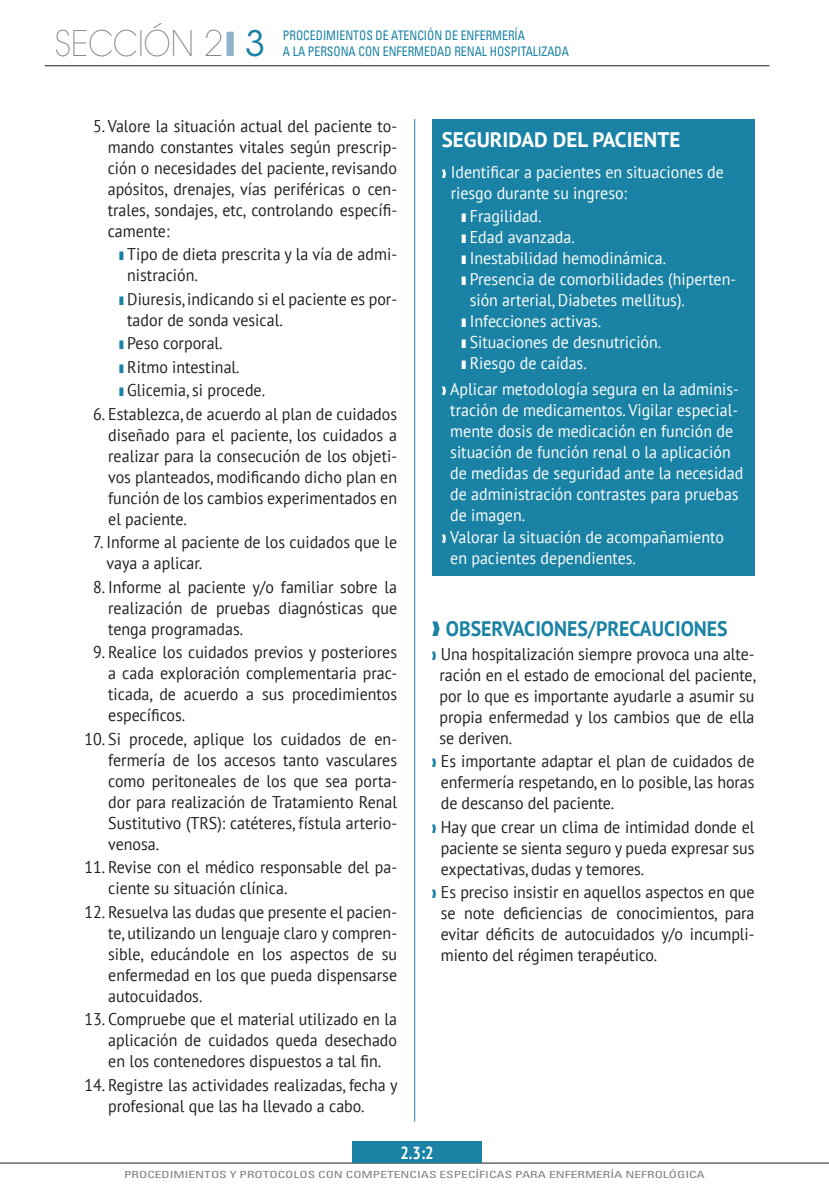
<style>
.page{position:relative;width:829px;height:1191px;background:#fff}
.page>*{position:absolute;margin:0;border:0;box-sizing:border-box;transform-origin:0 0}
.t1{font:200 35px "ITC Avant Garde Std";color:#808285;scale:.9 1}
.t2{font:700 21px "PT Sans";color:#1a82a4;scale:.94 1}
.t3{font:700 21px "PT Sans";color:#fff}
.t4{font:700 17.5px "PT Sans";color:#fff;scale:.85 1}
.t5{font:16.97px/21px "PT Sans";color:#231f20;text-align:justify;scale:.94 1}
.t6{font:16.97px/21px "PT Sans";color:#fff;scale:.94 1}
.BAJO_NUMERO{font:condensed 13.12px "Univers LT Std";color:#1a82a4;scale:.9 1}
.t7{font:condensed 9.8px "Univers LT Std";color:#808285;scale:1.37 1}
.s1{color:#8fb3c9}
.s2{font-weight:400;color:#1a82a4}
.s3{color:#1a82a4}
</style>
<div class="page">
<hr style="left:0;top:1162px;width:828px;height:1px;background:#231f20">
<hr style="left:45px;top:65px;width:724px;height:1px;background:#231f20">
<div style="left:432px;top:119px;width:322px;height:456px;background:#1a82a4"></div>
<hr style="left:414px;top:119px;width:1px;height:1002px;background:#1a82a4">
<div style="left:352px;top:1141px;width:129px;height:22px;background:#1a82a4"></div>
<p class="t1" style="left:55px;top:23px;width:235px">SECCIÓN 2<span class="s1">❙</span> <span class="s2">3</span></p>
<p class="BAJO_NUMERO" style="left:283px;top:27px;width:270px">PROCEDIMIENTOS DE ATENCIÓN DE ENFERMERÍA</p>
<p class="BAJO_NUMERO" style="left:283px;top:43px;width:319px">A LA PERSONA CON ENFERMEDAD RENAL HOSPITALIZADA</p>
<p class="t5" style="left:108px;top:115px;width:309px;text-indent:-15px">5. Valore la situación actual del paciente to&shy;mando constantes vitales según prescrip&shy;ción o necesidades del paciente, revisando apósitos, drenajes, vías periféricas o cen&shy;trales, sondajes, etc, controlando específi&shy;camente:</p>
<p class="t5" style="left:127px;top:243px;width:288px;text-indent:-8px"><span class="s3">❚</span> Tipo de dieta prescrita y la vía de admi&shy;nistración.</p>
<p class="t5" style="left:127px;top:288px;width:288px;text-indent:-8px"><span class="s3">❚</span> Diuresis, indicando si el paciente es por&shy;tador de sonda vesical.</p>
<p class="t5" style="left:119px;top:332px;width:112px"><span class="s3">❚</span> Peso corporal.</p>
<p class="t5" style="left:119px;top:356px;width:130px"><span class="s3">❚</span> Ritmo intestinal.</p>
<p class="t5" style="left:119px;top:379px;width:157px"><span class="s3">❚</span> Glicemia, si procede.</p>
<p class="t5" style="left:108px;top:403px;width:309px;text-indent:-15px">6. Establezca, de acuerdo al plan de cuidados diseñado para el paciente, los cuidados a realizar para la consecución de los objeti&shy;vos planteados, modificando dicho plan en función de los cambios experimentados en el paciente.</p>
<p class="t5" style="left:106px;top:531px;width:310px;text-indent:-13px">7. Informe al paciente de los cuidados que le vaya a aplicar.</p>
<p class="t5" style="left:108px;top:576px;width:309px;text-indent:-15px">8. Informe al paciente y/o familiar sobre la realización de pruebas diagnósticas que tenga programadas.</p>
<p class="t5" style="left:108px;top:641px;width:309px;text-indent:-15px">9. Realice los cuidados previos y posteriores a cada exploración complementaria prac&shy;ticada, de acuerdo a sus procedimientos específicos.</p>
<p class="t5" style="left:108px;top:728px;width:309px;text-indent:-24px">10. Si procede, aplique los cuidados de en&shy;fermería de los accesos tanto vasculares como peritoneales de los que sea porta&shy;dor para realización de Tratamiento Renal Sustitutivo (TRS): catéteres, fístula arterio&shy;venosa.</p>
<p class="t5" style="left:108px;top:856px;width:309px;text-indent:-24px">11. Revise con el médico responsable del pa&shy;ciente su situación clínica.</p>
<p class="t5" style="left:108px;top:901px;width:309px;text-indent:-24px">12. Resuelva las dudas que presente el pacien&shy;te, utilizando un lenguaje claro y compren&shy;sible, educándole en los aspectos de su enfermedad en los que pueda dispensarse autocuidados.</p>
<p class="t5" style="left:108px;top:1008px;width:309px;text-indent:-24px">13. Compruebe que el material utilizado en la aplicación de cuidados queda desechado en los contenedores dispuestos a tal fin.</p>
<p class="t5" style="left:84px;top:1074px;width:335px;text-align:center">14. Registre las actividades realizadas, fecha y profesional que las ha llevado a cabo.</p>
<p class="t3" style="left:441px;top:126px;width:240px">SEGURIDAD DEL PACIENTE</p>
<p class="t6" style="left:450px;top:161px;width:292px;text-indent:-9px">❱ Identificar a pacientes en situaciones de riesgo durante su ingreso:</p>
<p class="t6" style="left:461px;top:205px;width:87px">❚ Fragilidad.</p>
<p class="t6" style="left:461px;top:226px;width:122px">❚ Edad avanzada.</p>
<p class="t6" style="left:461px;top:247px;width:219px">❚ Inestabilidad hemodinámica.</p>
<p class="t6" style="left:469px;top:268px;width:285px;text-indent:-8px">❚ Presencia de comorbilidades (hiperten&shy;sión arterial, Diabetes mellitus).</p>
<p class="t6" style="left:461px;top:310px;width:150px">❚ Infecciones activas.</p>
<p class="t6" style="left:461px;top:331px;width:214px">❚ Situaciones de desnutrición.</p>
<p class="t6" style="left:461px;top:352px;width:135px">❚ Riesgo de caídas.</p>
<p class="t6" style="left:450px;top:378px;width:313px;text-indent:-8px">❱ Aplicar metodología segura en la adminis&shy;tración de medicamentos. Vigilar especial&shy;mente dosis de medicación en función de situación de función renal o la aplicación de medidas de seguridad ante la necesidad de administración contrastes para pruebas de imagen.</p>
<p class="t6" style="left:450px;top:525px;width:292px;text-indent:-9px">❱ Valorar la situación de acompañamiento en pacientes dependientes.</p>
<p class="t2" style="left:432px;top:614px;width:316px">❱ OBSERVACIONES/PRECAUCIONES</p>
<p class="t5" style="left:439px;top:642px;width:338px;text-indent:-8px"><span class="s3">❱</span> Una hospitalización siempre provoca una alte&shy;ración en el estado de emocional del paciente, por lo que es importante ayudarle a asumir su propia enfermedad y los cambios que de ella se deriven.</p>
<p class="t5" style="left:441px;top:750px;width:335px;text-indent:-9px"><span class="s3">❱</span> Es importante adaptar el plan de cuidados de enfermería respetando, en lo posible, las horas de descanso del paciente.</p>
<p class="t5" style="left:441px;top:815px;width:335px;text-indent:-9px"><span class="s3">❱</span> Hay que crear un clima de intimidad donde el paciente se sienta seguro y pueda expresar sus expectativas, dudas y temores.</p>
<p class="t5" style="left:441px;top:881px;width:335px;text-indent:-9px"><span class="s3">❱</span> Es preciso insistir en aquellos aspectos en que se note deficiencias de conocimientos, para evitar déficits de autocuidados y/o incumpli&shy;miento del régimen terapéutico.</p>
<p class="t4" style="left:400px;top:1141px;width:40px">2.3:2</p>
<p class="t7" style="left:124px;top:1168px;width:425px">PROCEDIMIENTOS Y PROTOCOLOS CON COMPETENCIAS ESPECÍFICAS PARA ENFERMERÍA NEFROLÓGICA</p>
</div>
